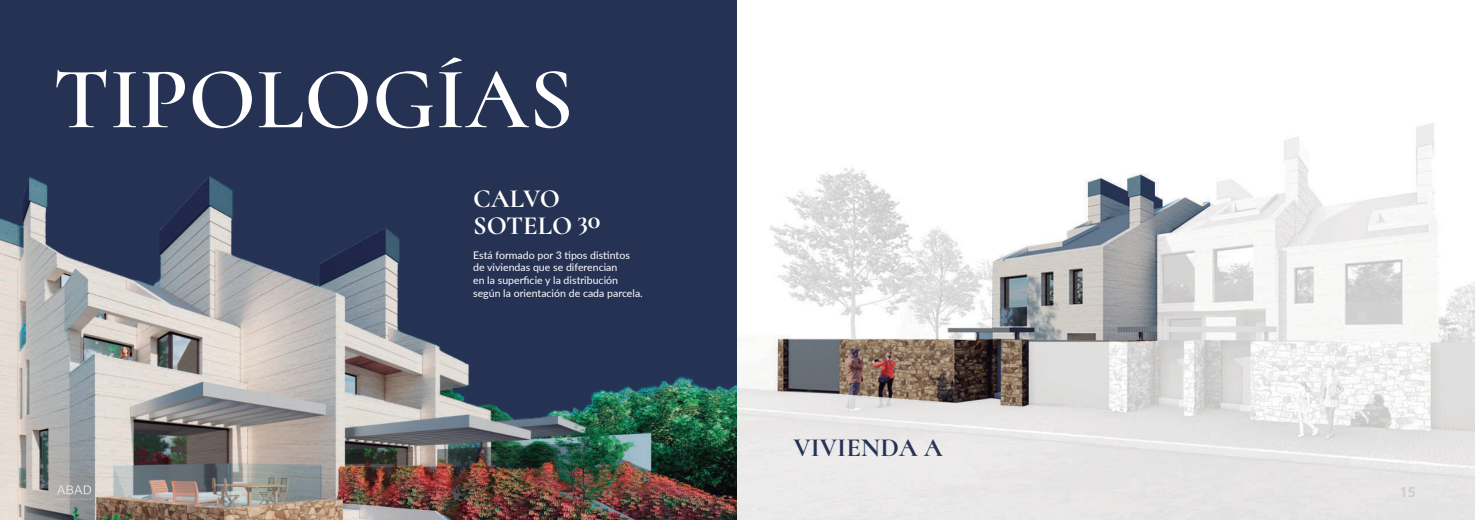
<style>
.page{position:relative;width:1475px;height:520px;background:#fff}
.page>*{position:absolute;margin:0;border:0;box-sizing:border-box;transform-origin:0 0}
.t1{font:600 88.02px "Cormorant";color:#fff}
.t2{font:700 26.25px/26.2px "Cormorant";color:#fff}
.t3{font:700 26.25px "Cormorant";color:#253253}
.t4{font:700 14px "Open Sans";color:#cecece}
.t5{font:10.5px/12.6px "Lato";color:#fff}
</style>
<div class="page">
<img style="left:737px;top:123px;width:738px;height:396px">
<div style="left:0;top:0;width:737px;height:519px;background:#253253"></div>
<img style="left:0;top:176px;width:737px;height:343px">
<svg style="left:57px;top:485px;width:35px;height:15px"></svg>
<h1 class="t1" style="left:53px;top:46px;width:522px">TIPOLOGÍAS</h1>
<h2 class="t2" style="left:473px;top:185px;width:101px">CALVO<br>SOTELO</h2>
<p class="t5" style="left:473px;top:248px;width:171px">Está formado por 3 tipos distintos de viviendas que se diferencian<br>en la superficie y la distribución según la orientación de cada parcela.</p>
<h2 class="t2" style="left:577px;top:206px;width:25px">30</h2>
<h2 class="t3" style="left:793px;top:431px;width:151px">VIVIENDA A</h2>
<h3 class="t4" style="left:1399px;top:481px;width:18px">15</h3>
</div>
